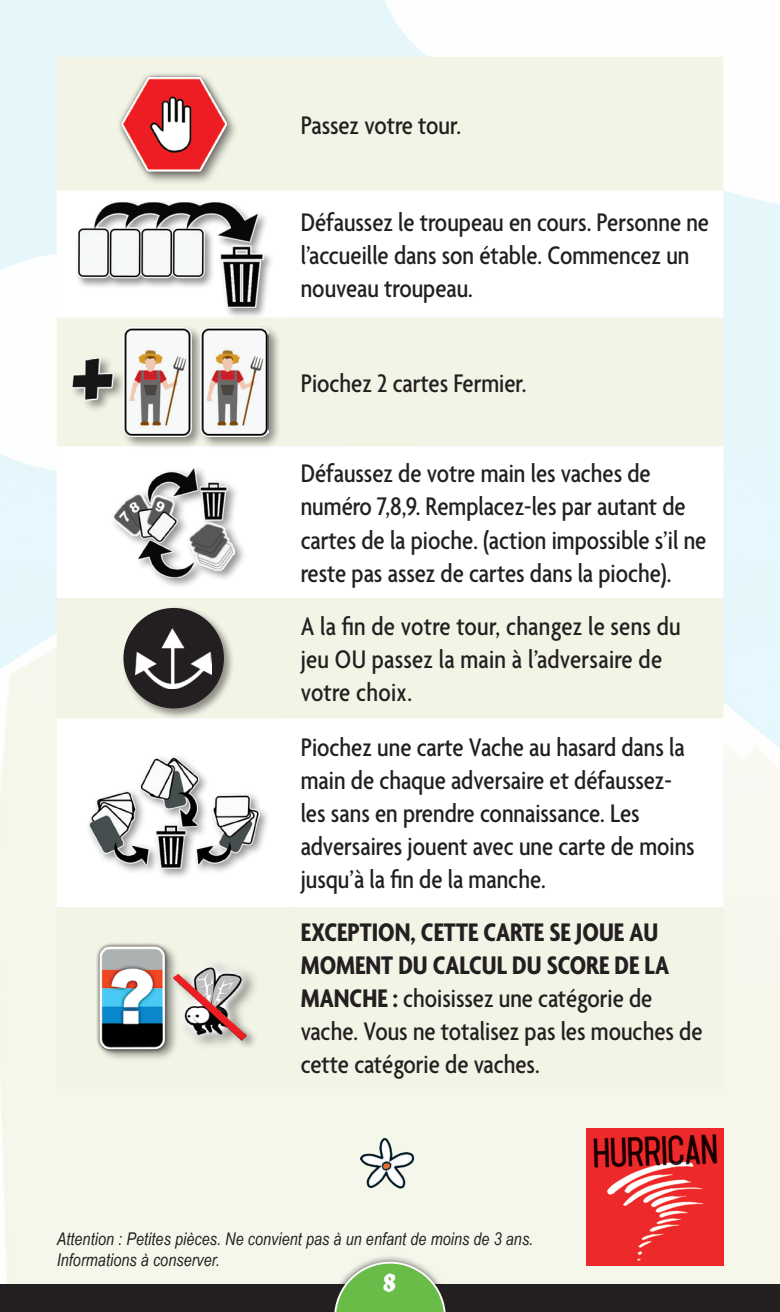
<style>
.page{position:relative;width:780px;height:1312px;background:#fff}
.page>*{position:absolute;margin:0;border:0;box-sizing:border-box;transform-origin:0 0}
.t1{font:500 condensed 27.5px/33px "Agenda";color:#231f20}
.t2{font:27.5px "Matura";color:#fff}
.t3{font:italic 17.5px/21px "Arial Narrow";letter-spacing:.005em;color:#231f20}
.s1{font-weight:700}
</style>
<div class="page">
<img style="left:0;top:0;width:780px;height:1283px">
<div style="left:0;top:1283px;width:780px;height:28px;background:#231f20"></div>
<div style="left:57px;top:57px;width:666px;height:1031px;background:#f2f4e6"></div>
<svg style="left:57px;top:193px;width:666px;height:711px"></svg>
<hr style="left:57px;top:904px;width:234px;height:3px;background:#fff">
<hr style="left:291px;top:904px;width:432px;height:3px;background:#fff">
<hr style="left:57px;top:190px;width:234px;height:3px;background:#fff">
<hr style="left:291px;top:190px;width:432px;height:3px;background:#fff">
<div style="left:117px;top:72px;width:123px;height:115px;background:#231f20;opacity:.49"></div>
<img style="left:116px;top:72px;width:115px;height:105px">
<div style="left:75px;top:200px;width:199px;height:119px;background:#231f20;opacity:.49"></div>
<img style="left:77px;top:202px;width:186px;height:105px">
<div style="left:70px;top:325px;width:211px;height:124px;background:#231f20;opacity:.49"></div>
<img style="left:72px;top:327px;width:197px;height:109px">
<div style="left:110px;top:465px;width:137px;height:124px;background:#231f20;opacity:.49"></div>
<img style="left:113px;top:467px;width:121px;height:110px">
<div style="left:121px;top:605px;width:114px;height:114px;background:#231f20;opacity:.49"></div>
<div style="left:123px;top:607px;width:101px;height:101px;background:#231f20;border-radius:50%"></div>
<div style="left:134px;top:627px;width:90px;height:73px;background:#231f20;opacity:.49"></div>
<img style="left:136px;top:628px;width:75px;height:60px">
<div style="left:86px;top:754px;width:185px;height:126px;background:#231f20;opacity:.49"></div>
<img style="left:88px;top:756px;width:171px;height:112px">
<div style="left:95px;top:940px;width:166px;height:123px;background:#231f20;opacity:.49"></div>
<img style="left:95px;top:941px;width:157px;height:111px">
<img style="left:361px;top:1134px;width:68px;height:68px">
<img style="left:586px;top:1128px;width:137px;height:137px">
<div style="left:326px;top:1253px;width:127px;height:58px;background:#231f20;opacity:.75"></div>
<svg style="left:334px;top:1261px;width:112px;height:50px;background:#87c16f"></svg>
<p class="t1" style="left:301px;top:108px;width:162px">Passez votre tour.</p>
<p class="t1" style="left:301px;top:205px;width:410px">Défaussez le troupeau en cours. Personne ne l’accueille dans son étable. Commencez un nouveau troupeau.</p>
<p class="t1" style="left:301px;top:366px;width:227px">Piochez 2 cartes Fermier.</p>
<p class="t1" style="left:301px;top:456px;width:407px">Défaussez de votre main les vaches de numéro 7,8,9. Remplacez-les par autant de cartes de la pioche. (action impossible s’il ne reste pas assez de cartes dans la pioche).</p>
<p class="t1" style="left:301px;top:609px;width:381px">A la fin de votre tour, changez le sens du jeu OU passez la main à l’adversaire de votre choix.</p>
<p class="t1" style="left:301px;top:730px;width:395px">Piochez une carte Vache au hasard dans la main de chaque adversaire et défaussez&shy;les sans en prendre connaissance. Les adversaires jouent avec une carte de moins jusqu’à la fin de la manche.</p>
<p class="t1" style="left:301px;top:915px;width:403px"><span class="s1">EXCEPTION, CETTE CARTE SE JOUE AU MOMENT DU CALCUL DU SCORE DE LA MANCHE :</span> choisissez une catégorie de vache. Vous ne totalisez pas les mouches de cette catégorie de vaches.</p>
<p class="t3" style="left:57px;top:1227px;width:478px">Attention : Petites pièces. Ne convient pas à un enfant de moins de 3 ans.<br>Informations à conserver.</p>
<p class="t2" style="left:383px;top:1266px;width:14px">8</p>
</div>
